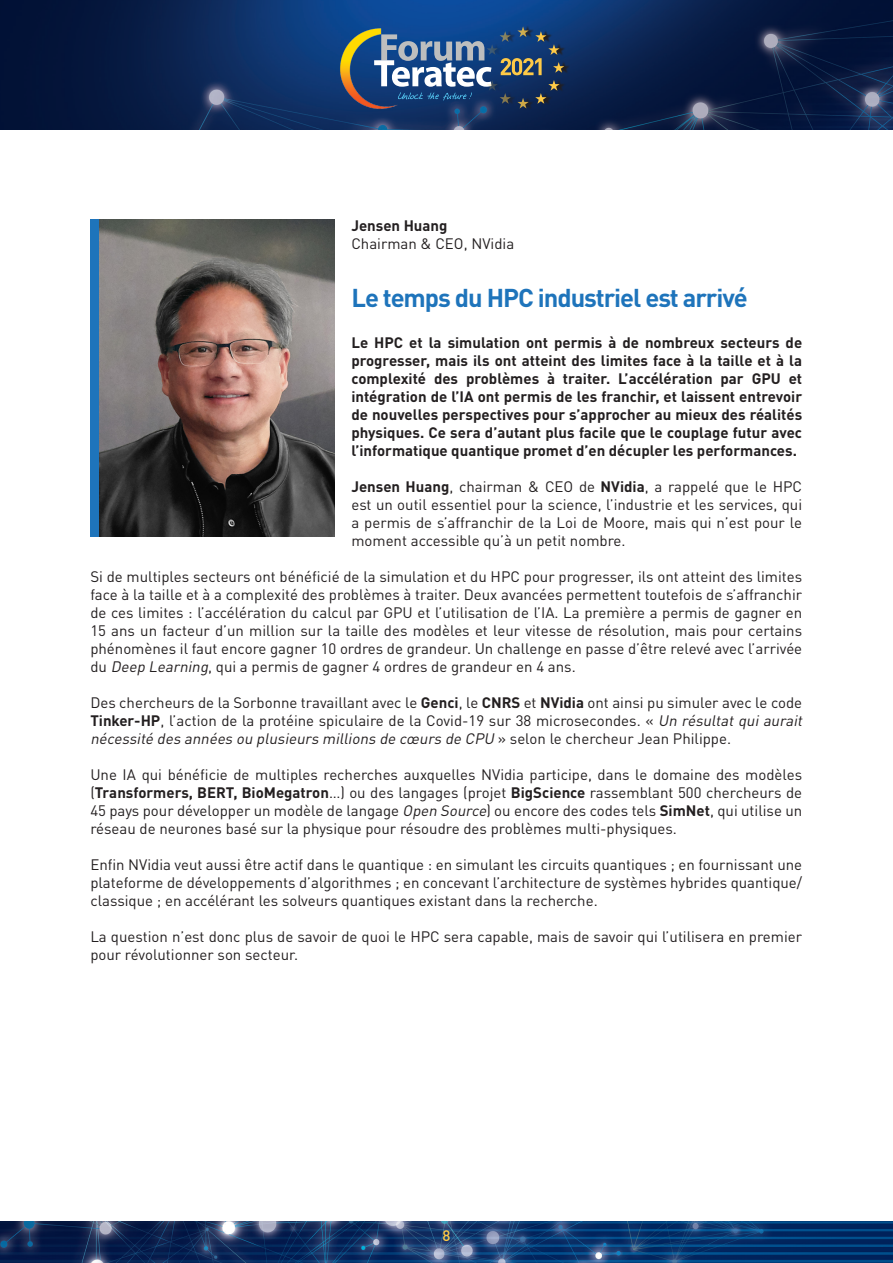
<style>
.page{position:relative;width:893px;height:1263px;background:#fff}
.page>*{position:absolute;margin:0;border:0;box-sizing:border-box;transform-origin:0 0}
.t1{font:700 25.5px "DIN Pro";letter-spacing:-.04em;color:#1e74bb}
.t2{font:15px/18px "DIN Pro";color:#231f20;text-align:justify}
.t3{font:700 15px/18px "DIN Pro";color:#231f20;text-align:justify}
.t4{font:500 15px "DIN Pro";color:#feca47}
.s1{font-weight:700}
.s2{font-style:italic}
</style>
<div class="page">
<img style="left:0;top:0;width:893px;height:130px">
<img style="left:0;top:1221px;width:893px;height:42px">
<svg style="left:490px;top:25px;width:80px;height:85px"></svg>
<svg style="left:415px;top:26px;width:149px;height:83px;background:#38577f"></svg>
<img style="left:329px;top:22px;width:86px;height:88px">
<img style="left:98px;top:219px;width:236px;height:317px">
<div style="left:90px;top:219px;width:8px;height:317px;background:#1e74bb"></div>
<p class="t3" style="left:351px;top:214px;width:98px">Jensen Huang</p>
<p class="t2" style="left:351px;top:233px;width:164px">Chairman &amp; CEO, NVidia</p>
<p class="t1" style="left:351px;top:276px;width:398px">Le temps du HPC industriel est arrivé</p>
<p class="t3" style="left:351px;top:332px;width:452px">Le HPC et la simulation ont permis à de nombreux secteurs de progresser, mais ils ont atteint des limites face à la taille et à la complexité des problèmes à traiter. L’accélération par GPU et intégration de l’IA ont permis de les franchir, et laissent entrevoir de nouvelles perspectives pour s’approcher au mieux des réalités physiques. Ce sera d’autant plus facile que le couplage futur avec l’informatique quantique promet d’en décupler les performances.</p>
<p class="t2" style="left:351px;top:476px;width:452px"><span class="s1">Jensen Huang</span>, chairman &amp; CEO de <span class="s1">NVidia</span>, a rappelé que le HPC est un outil essentiel pour la science, l’industrie et les services, qui a permis de s’affranchir de la Loi de Moore, mais qui n’est pour le moment accessible qu’à un petit nombre.</p>
<p class="t2" style="left:90px;top:566px;width:713px">Si de multiples secteurs ont bénéficié de la simulation et du HPC pour progresser, ils ont atteint des limites face à la taille et à a complexité des problèmes à traiter. Deux avancées permettent toutefois de s’affranchir de ces limites : l’accélération du calcul par GPU et l’utilisation de l’IA. La première a permis de gagner en 15 ans un facteur d’un million sur la taille des modèles et leur vitesse de résolution, mais pour certains phénomènes il faut encore gagner 10 ordres de grandeur. Un challenge en passe d’être relevé avec l’arrivée du <span class="s2">Deep Learning</span>, qui a permis de gagner 4 ordres de grandeur en 4 ans.</p>
<p class="t2" style="left:90px;top:692px;width:717px;text-align:left">Des chercheurs de la Sorbonne travaillant avec le <span class="s1">Genci</span>, le <span class="s1">CNRS</span> et <span class="s1">NVidia</span> ont ainsi pu simuler avec le code<br><span class="s1">Tinker-HP</span>, l’action de la protéine spiculaire de la Covid-19 sur 38 microsecondes. « <span class="s2">Un résultat qui aurait nécessité des années ou plusieurs millions de cœurs de CPU</span> » s e lo n le c h e rc h e u r J e a n P h i l i p p e .</p>
<p class="t2" style="left:90px;top:764px;width:713px">Une IA qui bénéficie de multiples recherches auxquelles NVidia participe, dans le domaine des modèles (<span class="s1">Transformers, BERT, BioMegatron</span>…) ou des langages (projet <span class="s1">BigScience</span> rassemblant 500 chercheurs de 45 pays pour développer un modèle de langage <span class="s2">Open Source</span>) ou encore des codes tels <span class="s1">SimNet</span>, qui utilise un réseau de neurones basé sur la physique pour résoudre des problèmes multi-physiques.</p>
<p class="t2" style="left:90px;top:854px;width:713px">Enfin NVidia veut aussi être actif dans le quantique : en simulant les circuits quantiques ; en fournissant une plateforme de développements d’algorithmes ; en concevant l’architecture de systèmes hybrides quantique/ classique ; en accélérant les solveurs quantiques existant dans la recherche.</p>
<p class="t2" style="left:90px;top:926px;width:713px">La question n’est donc plus de savoir de quoi le HPC sera capable, mais de savoir qui l’utilisera en premier pour révolutionner son secteur.</p>
<p class="t4" style="left:442px;top:1223px;width:9px">8</p>
</div>
